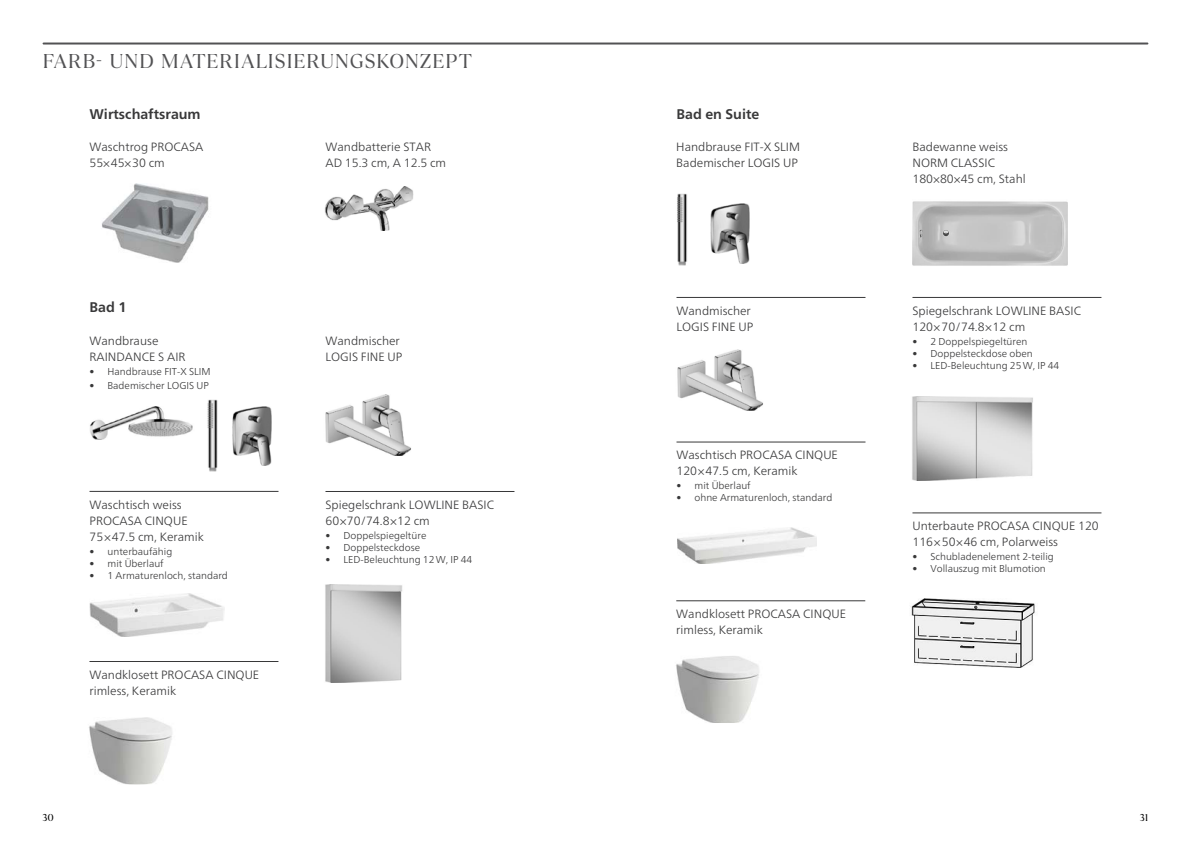
<style>
.page{position:relative;width:1191px;height:842px;background:#fff}
.page>*{position:absolute;margin:0;border:0;box-sizing:border-box;transform-origin:0 0}
.t1{font:20px "TT Ramillas";letter-spacing:.03em;color:#525254}
.t2{font:700 14px "Frutiger Neue LT";color:#383839}
.t3{font:300 12px/16px "Frutiger Neue LT";color:#383839}
.t4{font:300 10px "Frutiger Neue LT";color:#383839}
.t5{font:10px "TT Ramillas";color:#000}
.s1{font-style:italic}
</style>
<div class="page">
<hr style="left:44px;top:43px;width:1103px;height:2px;background:#525254">
<img style="left:102px;top:183px;width:107px;height:80px">
<img style="left:325px;top:186px;width:89px;height:45px">
<img style="left:325px;top:395px;width:86px;height:61px">
<img style="left:89px;top:594px;width:136px;height:43px">
<img style="left:325px;top:585px;width:78px;height:98px">
<hr style="left:89px;top:491px;width:189px;height:1px;background:#383839">
<hr style="left:325px;top:491px;width:189px;height:1px;background:#383839">
<hr style="left:89px;top:661px;width:189px;height:1px;background:#383839">
<img style="left:89px;top:717px;width:83px;height:67px">
<img style="left:677px;top:349px;width:86px;height:62px">
<hr style="left:676px;top:297px;width:189px;height:1px;background:#383839">
<hr style="left:676px;top:442px;width:189px;height:1px;background:#383839">
<hr style="left:912px;top:297px;width:189px;height:1px;background:#383839">
<hr style="left:912px;top:513px;width:189px;height:1px;background:#383839">
<img style="left:677px;top:527px;width:139px;height:36px">
<img style="left:912px;top:396px;width:121px;height:85px">
<img style="left:676px;top:656px;width:83px;height:67px">
<hr style="left:676px;top:601px;width:189px;height:1px;background:#383839">
<img style="left:910px;top:599px;width:125px;height:68px">
<img style="left:90px;top:406px;width:103px;height:33px">
<img style="left:207px;top:399px;width:11px;height:73px">
<img style="left:232px;top:406px;width:40px;height:60px">
<img style="left:912px;top:201px;width:155px;height:65px">
<img style="left:710px;top:204px;width:40px;height:59px">
<img style="left:677px;top:193px;width:10px;height:73px">
<h1 class="t1" style="left:43px;top:49px;width:431px">FARB- UND MATERIALISIERUNGSKONZEPT</h1>
<p class="t2" style="left:89px;top:106px;width:113px">Wirtschaftsraum</p>
<p class="t2" style="left:676px;top:106px;width:84px">Bad en Suite</p>
<p class="t3" style="left:89px;top:139px;width:115px">Waschtrog PROCASA<br>55<span class="s1">×</span>45<span class="s1">×</span>30 cm</p>
<p class="t3" style="left:325px;top:139px;width:122px">Wandbatterie STAR<br>AD 15.3 cm, A 12.5 cm</p>
<p class="t2" style="left:89px;top:299px;width:39px">Bad 1</p>
<p class="t3" style="left:89px;top:332px;width:98px">Wandbrause<br>RAINDANCE S AIR</p>
<p class="t4" style="left:89px;top:365px;width:123px">• Handbrause FIT-X SLIM</p>
<p class="t4" style="left:89px;top:379px;width:121px">• Bademischer LOGIS UP</p>
<p class="t3" style="left:89px;top:496px;width:116px">Waschtisch weiss<br>PROCASA CINQUE<br>75×47.5 cm, Keramik</p>
<p class="t4" style="left:89px;top:545px;width:84px">• unterbaufähig</p>
<p class="t4" style="left:89px;top:557px;width:76px">• mit Überlauf</p>
<p class="t4" style="left:89px;top:569px;width:140px">• 1 Armaturenloch, standard</p>
<p class="t3" style="left:89px;top:666px;width:171px">Wandklosett PROCASA CINQUE rimless, Keramik</p>
<p class="t3" style="left:325px;top:332px;width:78px">Wandmischer<br>LOGIS FINE UP</p>
<p class="t3" style="left:325px;top:496px;width:170px">Spiegelschrank LOWLINE BASIC<br>60×70/74.8×12 cm</p>
<p class="t4" style="left:325px;top:529px;width:102px">• Doppelspiegeltüre</p>
<p class="t4" style="left:325px;top:541px;width:96px">• Doppelsteckdose</p>
<p class="t4" style="left:325px;top:553px;width:148px">• LED-Beleuchtung 12 W, IP 44</p>
<p class="t3" style="left:676px;top:139px;width:125px">Handbrause FIT-X SLIM<br>Bademischer LOGIS UP</p>
<p class="t3" style="left:676px;top:302px;width:78px">Wandmischer<br>LOGIS FINE UP</p>
<p class="t3" style="left:676px;top:447px;width:163px">Waschtisch PROCASA CINQUE<br>120<span class="s1">×</span>47.5 cm, Keramik</p>
<p class="t4" style="left:676px;top:480px;width:76px">• mit Überlauf</p>
<p class="t4" style="left:676px;top:492px;width:157px">• ohne Armaturenloch, standard</p>
<p class="t3" style="left:676px;top:606px;width:171px">Wandklosett PROCASA CINQUE rimless, Keramik</p>
<p class="t3" style="left:912px;top:139px;width:115px">Badewanne weiss<br>NORM CLASSIC<br>180×80<span class="s1">×</span>45 cm, Stahl</p>
<p class="t3" style="left:912px;top:302px;width:170px">Spiegelschrank LOWLINE BASIC<br>120<span class="s1">×</span>70/74.8<span class="s1">×</span>12 cm</p>
<p class="t4" style="left:912px;top:335px;width:116px">• 2 Doppelspiegeltüren</p>
<p class="t4" style="left:912px;top:347px;width:122px">• Doppelsteckdose oben</p>
<p class="t4" style="left:912px;top:359px;width:148px">• LED-Beleuchtung 25 W, IP 44</p>
<p class="t3" style="left:912px;top:518px;width:188px">Unterbaute PROCASA CINQUE 120<br>116<span class="s1">×</span>50<span class="s1">×</span>46 cm, Polarweiss</p>
<p class="t4" style="left:912px;top:550px;width:143px">• Schubladenelement 2-teilig</p>
<p class="t4" style="left:912px;top:562px;width:135px">• Vollauszug mit Blumotion</p>
<p class="t5" style="left:43px;top:811px;width:13px">30</p>
<p class="t5" style="left:1139px;top:811px;width:10px">31</p>
</div>
